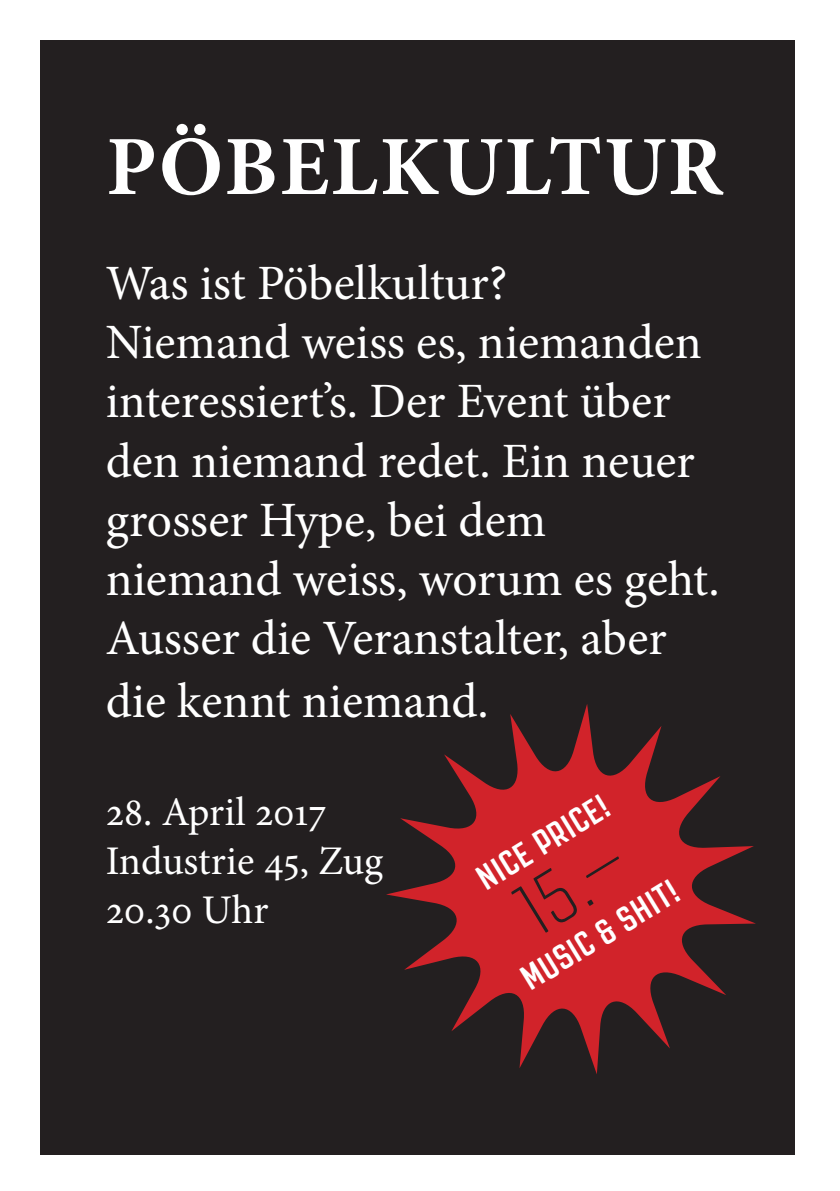
<style>
.page{position:relative;width:840px;height:1191px;background:#fff}
.page>*{position:absolute;margin:0;border:0;box-sizing:border-box;transform-origin:0 0}
.t1{font:700 84.2px "Minion Pro";letter-spacing:.025em;color:#fff}
.t2{font:200 75.6px "Revolution Gothic";color:#231f20}
.t3{font:49.4px/59.8px "Minion Pro";color:#fff}
.t4{font:40.6px/48.8px "Minion Pro";color:#fff}
.t5{font:700 34.8px "Revolution Gothic";color:#fff}
</style>
<div class="page">
<div style="left:40px;top:40px;width:754px;height:1114px;background:#231f20"></div>
<svg style="left:386px;top:704px;width:369px;height:370px"></svg>
<h1 class="t1" style="left:106px;top:108px;width:618px">PÖBELKULTUR</h1>
<p class="t3" style="left:106px;top:253px;width:615px">Was ist Pöbelkultur?<br>Niemand weiss es, niemanden interessiert’s. Der Event über den niemand redet. Ein neuer grosser Hype, bei dem niemand weiss, worum es geht.<br>Ausser die Veranstalter, aber die kennt niemand.</p>
<p class="t4" style="left:106px;top:788px;width:279px">28. April 2017<br>Industrie 45, Zug<br>20.30 Uhr</p>
<p class="t5" style="left:470px;top:865px;width:150px;rotate:-32deg">NICE PRICE!</p>
<h2 class="t2" style="left:501px;top:882px;width:114px;rotate:-32deg">15.–</h2>
<p class="t5" style="left:514px;top:965px;width:179px;rotate:-32deg">MUSIC &amp; SHIT!</p>
</div>
